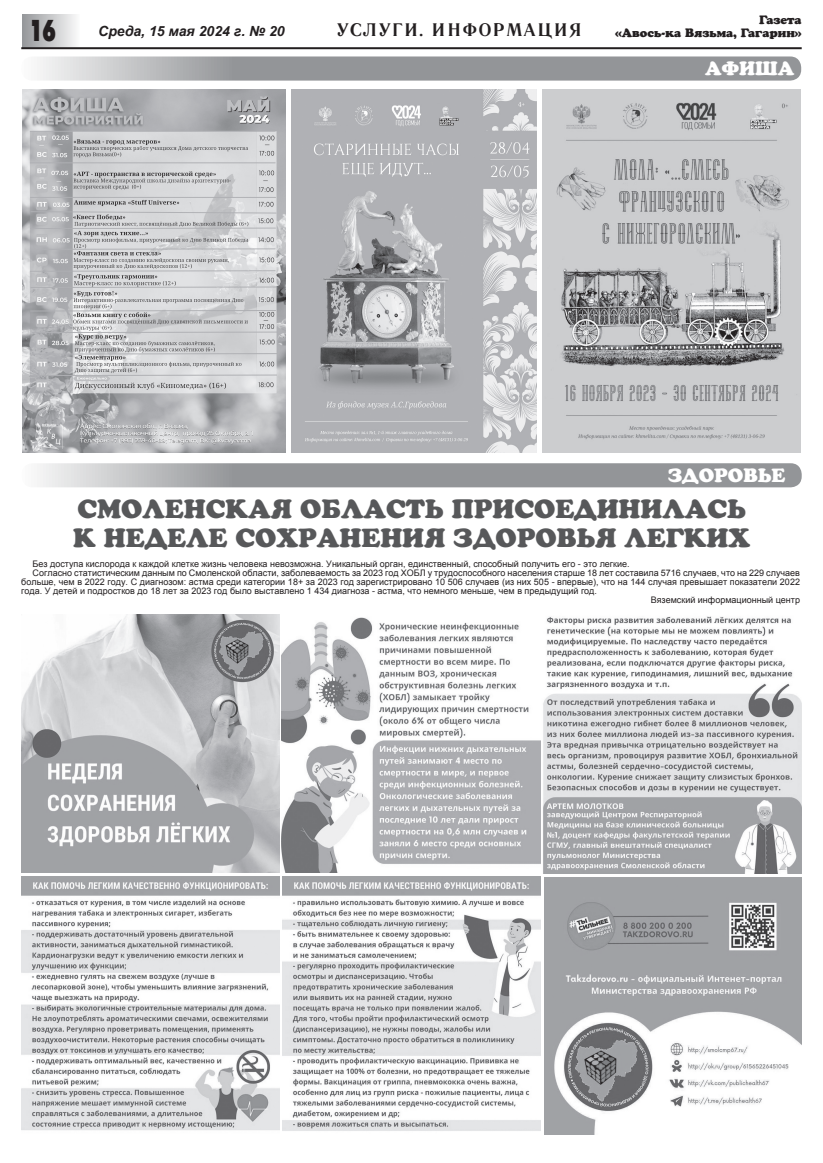
<style>
.page{position:relative;width:823px;height:1163px;background:#fff}
.page>*{position:absolute;margin:0;border:0;box-sizing:border-box;transform-origin:0 0}
.t1{font:30px "Futuris Extra C Bold";color:#231f20;scale:.67 1}
.основной{font:26px "AG Crown Style";color:#57585a}
.основной-2{font:19px "AG Crown Style";color:#fff}
.t2{font:700 18px "Literaturnaya";color:#231f20}
.t3{font:italic 700 14px "Arial";color:#231f20}
.t4{font:12px "AG Crown Style";color:#231f20}
.основной-3{font:9px/9px "Arial";color:#231f20;text-align:justify}
</style>
<div class="page">
<div style="left:22px;top:15px;width:57px;height:33px;background:linear-gradient(to right,#95979a,#f9f9fa)"></div>
<hr style="left:21px;top:47px;width:780px;height:2px;background:#231f20">
<svg style="left:22px;top:463px;width:779px;height:24px;background:#a2a3a6"></svg>
<svg style="left:21px;top:56px;width:779px;height:25px;background:#a4a6a8"></svg>
<img style="left:291px;top:89px;width:245px;height:363px">
<img style="left:542px;top:89px;width:257px;height:363px">
<img style="left:22px;top:89px;width:263px;height:363px">
<img style="left:22px;top:615px;width:257px;height:257px">
<img style="left:22px;top:876px;width:257px;height:254px">
<img style="left:281px;top:616px;width:520px;height:257px">
<img style="left:282px;top:876px;width:258px;height:255px">
<img style="left:544px;top:877px;width:257px;height:257px">
<p class="t1" style="left:29px;top:14px;width:42px">16</p>
<p class="t3" style="left:98px;top:22px;width:188px">Среда, 15 мая 2024 г. № 20</p>
<p class="t2" style="left:335px;top:19px;width:248px">УСЛУГИ. ИНФОРМАЦИЯ</p>
<p class="t4" style="left:758px;top:13px;width:44px">Газета</p>
<p class="t4" style="left:614px;top:25px;width:188px">«Авось-ка Вязьма, Гагарин»</p>
<p class="основной-2" style="left:704px;top:57px;width:90px">АФИША</p>
<p class="основной-2" style="left:667px;top:464px;width:119px">ЗДОРОВЬЕ</p>
<p class="основной" style="left:77px;top:493px;width:669px">СМОЛЕНСКАЯ ОБЛАСТЬ ПРИСОЕДИНИЛАСЬ</p>
<p class="основной" style="left:73px;top:522px;width:678px">К НЕДЕЛЕ СОХРАНЕНИЯ ЗДОРОВЬЯ ЛЕГКИХ</p>
<p class="основной-3" style="left:33px;top:559px;width:598px">Без доступа кислорода к каждой клетке жизнь человека невозможна. Уникальный орган, единственный, способный получить его - это легкие.</p>
<p class="основной-3" style="left:21px;top:568px;width:779px;text-indent:11px">Согласно статистическим данным по Смоленской области, заболеваемость за 2023 год ХОБЛ у трудоспособного населения старше 18 лет составила 5716 случаев, что на 229 случаев больше, чем в 2022 году. С диагнозом: астма среди категории 18+ за 2023 год зарегистрировано 10 506 случаев (из них 505 - впервые), что на 144 случая превышает показатели 2022 года. У детей и подростков до 18 лет за 2023 год было выставлено 1 434 диагноза - астма, что немного меньше, чем в предыдущий год.</p>
<p class="основной-3" style="left:650px;top:595px;width:151px">Вяземский информационный центр</p>
</div>
